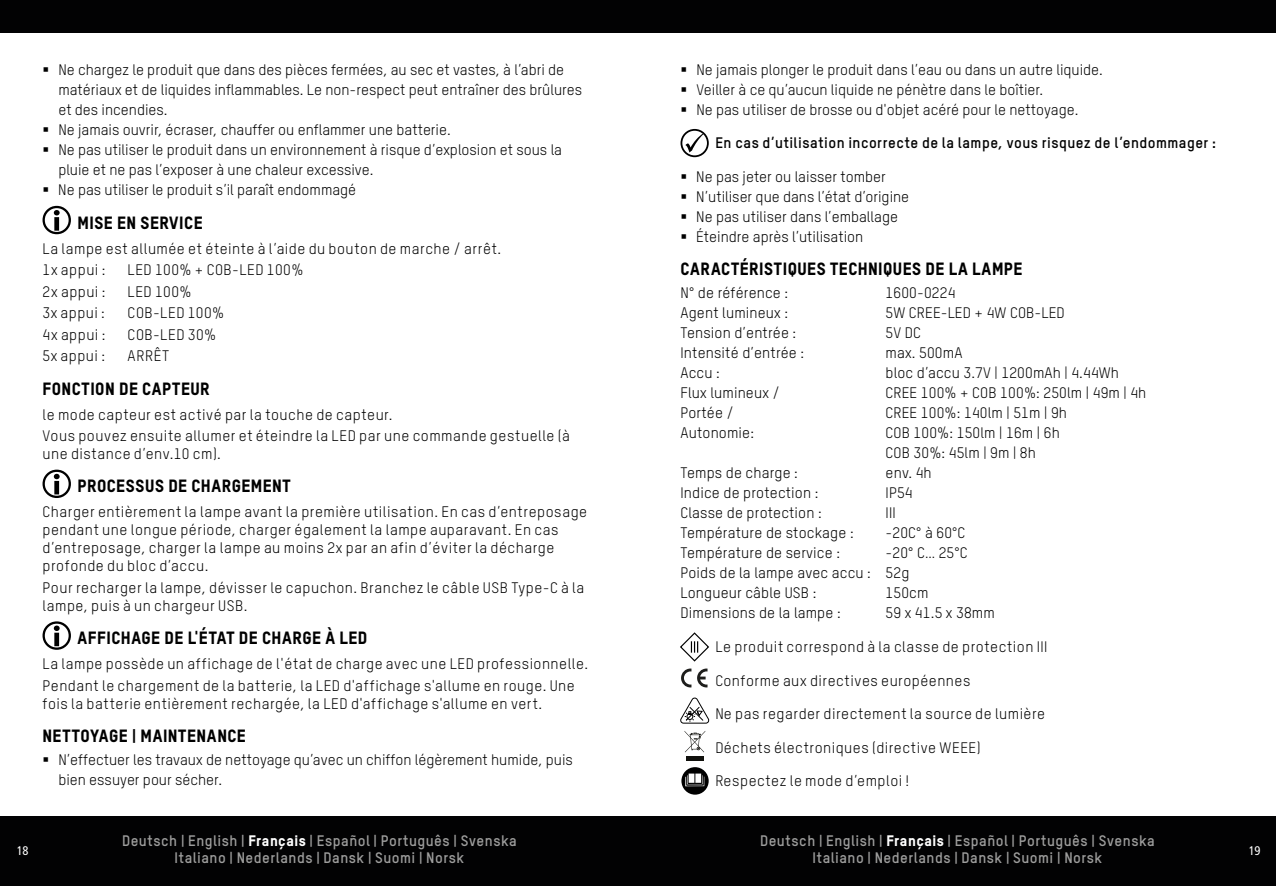
<style>
.page{position:relative;width:1276px;height:886px;background:#fff}
.page>*{position:absolute;margin:0;border:0;box-sizing:border-box;transform-origin:0 0}
.t1{font:800 17.5px "TSTARPRO";letter-spacing:.03em;color:#000}
.t2{font:15px/20px "TSTARPRO";letter-spacing:.01em;color:#000}
.t3{font:15px/18px "TSTARPRO";letter-spacing:.03em;color:#000}
.t4{font:15px/21.5px "TSTARPRO";letter-spacing:.035em;color:#000}
.t5{font:700 15px/17.5px "TSTARPRO";letter-spacing:.03em;color:#9d9d9c;text-align:center}
.t6{font:700 15px/32.2px "TSTARPRO";letter-spacing:.03em;color:#000}
.t7{font:condensed 12.5px "Frutiger LT Std";color:#fff}
.s1{font-weight:400}
.s2{font-weight:800;color:#fff}
</style>
<div class="page">
<div style="left:0;top:816px;width:1276px;height:70px;background:#020203"></div>
<div style="left:0;top:0;width:1276px;height:33px;background:#020203"></div>
<svg style="left:43px;top:206px;width:28px;height:28px"></svg>
<svg style="left:43px;top:470px;width:28px;height:28px"></svg>
<svg style="left:43px;top:621px;width:28px;height:29px"></svg>
<svg style="left:685px;top:134px;width:18px;height:19px"></svg>
<div style="left:680px;top:129px;width:29px;height:28px;border:2px solid #000;border-radius:50%"></div>
<svg style="left:680px;top:632px;width:29px;height:30px"></svg>
<svg style="left:681px;top:668px;width:10px;height:19px"></svg>
<svg style="left:697px;top:668px;width:10px;height:19px"></svg>
<svg style="left:680px;top:698px;width:29px;height:25px"></svg>
<svg style="left:684px;top:731px;width:21px;height:21px"></svg>
<hr style="left:686px;top:757px;width:17px;height:4px;background:#11110d">
<svg style="left:681px;top:767px;width:27px;height:28px"></svg>
<p class="t2" style="left:58px;top:59px;width:525px;text-indent:-16px">▪ Ne chargez le produit que dans des pièces fermées, au sec et vastes, à l’abri de matériaux et de liquides inflammables. Le non-respect peut entraîner des brûlures et des incendies.</p>
<p class="t2" style="left:42px;top:119px;width:410px">▪ Ne jamais ouvrir, écraser, chauffer ou enflammer une batterie.</p>
<p class="t2" style="left:58px;top:139px;width:505px;text-indent:-16px">▪ Ne pas utiliser le produit dans un environnement à risque d’explosion et sous la pluie et ne pas l’exposer à une chaleur excessive.</p>
<p class="t2" style="left:42px;top:179px;width:315px">▪ Ne pas utiliser le produit s’il paraît endommagé</p>
<p class="t1" style="left:78px;top:210px;width:126px">MISE EN SERVICE</p>
<p class="t3" style="left:43px;top:237px;width:460px;line-height:21.5px">La lampe est allumée et éteinte à l’aide du bouton de marche / arrêt.<br>1x appui :</p>
<p class="t4" style="left:128px;top:258px;width:177px">LED 100% + COB-LED 100%</p>
<p class="t2" style="left:43px;top:281px;width:64px">2x appui :</p>
<p class="t2" style="left:128px;top:281px;width:66px">LED 100%</p>
<p class="t2" style="left:43px;top:302px;width:64px">3x appui :</p>
<p class="t4" style="left:128px;top:302px;width:98px">COB-LED 100%</p>
<p class="t2" style="left:43px;top:324px;width:64px">4x appui :</p>
<p class="t2" style="left:128px;top:324px;width:90px">COB-LED 30%</p>
<p class="t2" style="left:43px;top:345px;width:64px">5x appui :</p>
<p class="t2" style="left:128px;top:345px;width:43px">ARRÊT</p>
<p class="t1" style="left:43px;top:376px;width:169px">FONCTION DE CAPTEUR</p>
<p class="t3" style="left:43px;top:403px;width:529px;line-height:21.5px">le mode capteur est activé par la touche de capteur.<br>Vous pouvez ensuite allumer et éteindre la LED par une commande gestuelle (à</p>
<p class="t3" style="left:43px;top:444px;width:180px">une distance d’env.10 cm).</p>
<p class="t1" style="left:78px;top:474px;width:215px">PROCESSUS DE CHARGEMENT</p>
<p class="t3" style="left:43px;top:502px;width:546px">Charger entièrement la lampe avant la première utilisation. En cas d’entreposage pendant une longue période, charger également la lampe auparavant. En cas d’entreposage, charger la lampe au moins 2x par an afin d’éviter la décharge profonde du bloc d’accu.</p>
<p class="t3" style="left:43px;top:578px;width:543px">Pour recharger la lampe, dévisser le capuchon. Branchez le câble USB Type-C à la lampe, puis à un chargeur USB.</p>
<p class="t1" style="left:78px;top:626px;width:291px">AFFICHAGE DE L'ÉTAT DE CHARGE À LED</p>
<p class="t4" style="left:43px;top:652px;width:547px">La lampe possède un affichage de l'état de charge avec une LED professionnelle.<br>Pendant le chargement de la batterie, la LED d'affichage s'allume en rouge. Une</p>
<p class="t4" style="left:43px;top:692px;width:501px">fois la batterie entièrement rechargée, la LED d'affichage s'allume en vert.</p>
<p class="t1" style="left:43px;top:724px;width:205px">NETTOYAGE | MAINTENANCE</p>
<p class="t2" style="left:58px;top:749px;width:516px;text-indent:-16px">▪ N’effectuer les travaux de nettoyage qu’avec un chiffon légèrement humide, puis bien essuyer pour sécher.</p>
<p class="t2" style="left:680px;top:59px;width:424px">▪ Ne jamais plonger le produit dans l’eau ou dans un autre liquide.</p>
<p class="t2" style="left:680px;top:79px;width:364px">▪ Veiller à ce qu’aucun liquide ne pénètre dans le boîtier.</p>
<p class="t6" style="left:715px;top:93px;width:502px;text-indent:-35px">▪ <span class="s1">Ne pas utiliser de brosse ou d'objet acéré pour le nettoyage.<br></span>En cas d’utilisation incorrecte de la lampe, vous risquez de l’endommager :</p>
<p class="t2" style="left:680px;top:166px;width:207px">▪ Ne pas jeter ou laisser tomber</p>
<p class="t2" style="left:680px;top:186px;width:230px">▪ N’utiliser que dans l’état d’origine</p>
<p class="t2" style="left:680px;top:206px;width:219px">▪ Ne pas utiliser dans l’emballage</p>
<p class="t2" style="left:680px;top:226px;width:184px">▪ Éteindre après l’utilisation</p>
<p class="t1" style="left:680px;top:257px;width:343px">CARACTÉRISTIQUES TECHNIQUES DE LA LAMPE</p>
<p class="t2" style="left:680px;top:282px;width:109px">N° de référence :</p>
<p class="t2" style="left:885px;top:282px;width:71px">1600-0224</p>
<p class="t2" style="left:680px;top:302px;width:109px">Agent lumineux :</p>
<p class="t2" style="left:885px;top:302px;width:181px">5W CREE-LED + 4W COB-LED</p>
<p class="t2" style="left:680px;top:322px;width:117px">Tension d’entrée :</p>
<p class="t2" style="left:885px;top:322px;width:37px">5V DC</p>
<p class="t2" style="left:680px;top:342px;width:125px">Intensité d’entrée :</p>
<p class="t2" style="left:885px;top:342px;width:78px">max. 500mA</p>
<p class="t2" style="left:680px;top:362px;width:41px">Accu :</p>
<p class="t2" style="left:885px;top:362px;width:235px">bloc d’accu 3.7V | 1200mAh | 4.44Wh</p>
<p class="t2" style="left:680px;top:382px;width:101px">Flux lumineux /</p>
<p class="t2" style="left:885px;top:382px;width:262px">CREE 100% + COB 100%: 250lm | 49m | 4h</p>
<p class="t2" style="left:680px;top:402px;width:55px">Portée /</p>
<p class="t2" style="left:885px;top:402px;width:183px">CREE 100%: 140lm | 51m | 9h</p>
<p class="t2" style="left:680px;top:422px;width:75px">Autonomie:</p>
<p class="t2" style="left:885px;top:422px;width:176px">COB 100%: 150lm | 16m | 6h<br>COB 30%: 45lm | 9m | 8h</p>
<p class="t2" style="left:680px;top:462px;width:119px">Temps de charge :</p>
<p class="t2" style="left:885px;top:462px;width:48px">env. 4h</p>
<p class="t2" style="left:680px;top:482px;width:139px">Indice de protection :</p>
<p class="t2" style="left:885px;top:482px;width:29px">IP54</p>
<p class="t2" style="left:680px;top:502px;width:143px">Classe de protection :</p>
<p class="t2" style="left:885px;top:502px;width:12px">III</p>
<p class="t2" style="left:680px;top:522px;width:175px">Température de stockage :</p>
<p class="t2" style="left:885px;top:522px;width:81px">-20C° à 60°C</p>
<p class="t2" style="left:680px;top:542px;width:161px">Température de service :</p>
<p class="t2" style="left:680px;top:542px;width:289px;text-indent:205px">-20° C… 25°C<br>Poids de la lampe avec accu : 52g<br>Longueur câble USB :</p>
<p class="t2" style="left:885px;top:582px;width:44px">150cm</p>
<p class="t2" style="left:680px;top:602px;width:162px">Dimensions de la lampe :</p>
<p class="t2" style="left:885px;top:602px;width:111px">59 x 41.5 x 38mm</p>
<p class="t4" style="left:715px;top:635px;width:333px">Le produit correspond à la classe de protection III</p>
<p class="t3" style="left:715px;top:670px;width:256px">Conforme aux directives européennes</p>
<p class="t3" style="left:715px;top:704px;width:331px">Ne pas regarder directement la source de lumière</p>
<p class="t4" style="left:715px;top:736px;width:267px">Déchets électroniques (directive WEEE)</p>
<p class="t3" style="left:715px;top:771px;width:195px">Respectez le mode d’emploi !</p>
<p class="t5" style="left:122px;top:830px;width:396px">Deutsch | English | <span class="s2">Français</span> | Español | Português | Svenska<br>Italiano | Nederlands | Dansk | Suomi | Norsk</p>
<p class="t5" style="left:760px;top:830px;width:396px">Deutsch | English | <span class="s2">Français</span> | Español | Português | Svenska<br>Italiano | Nederlands | Dansk | Suomi | Norsk</p>
<p class="t7" style="left:17px;top:843px;width:13px">18</p>
<p class="t7" style="left:1248px;top:843px;width:13px">19</p>
</div>
